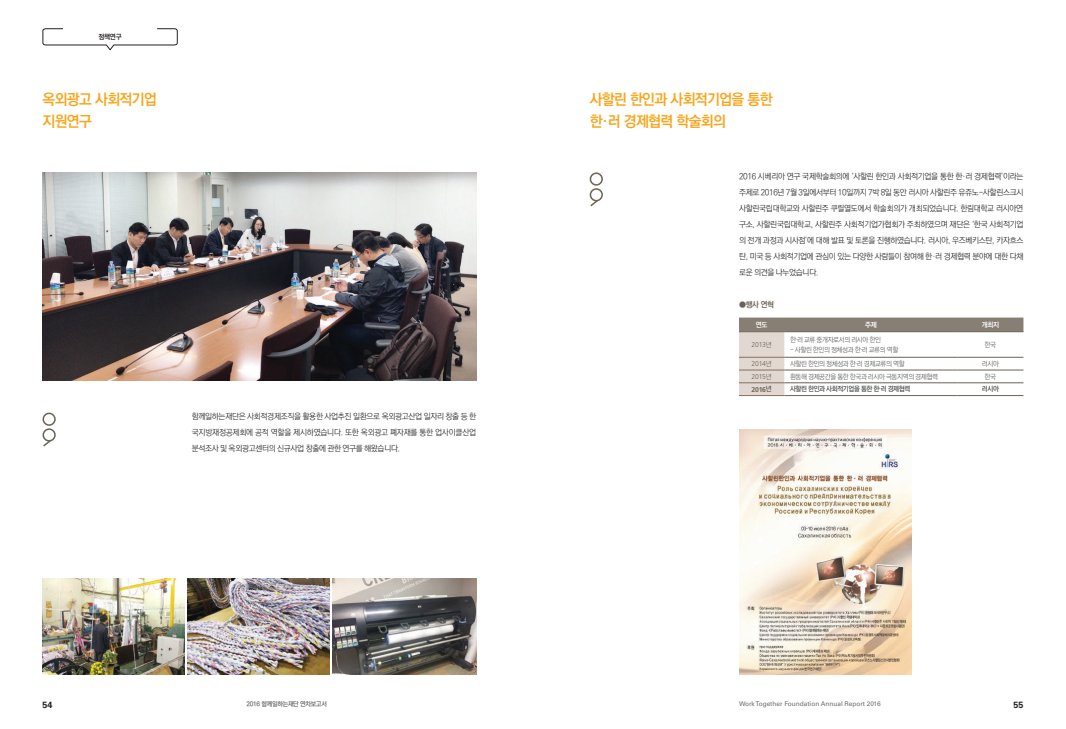
<style>
.page{position:relative;width:1066px;height:729px;background:#fff}
.page>*{position:absolute;margin:0;border:0;box-sizing:border-box;transform-origin:0 0}
.t1{font:700 15px/22px "Ko Pub Dotum";letter-spacing:-.04em;color:#f9a51b}
.t2{font:700 9px "Univers LT Std";color:#231f20}
.t3{font:300 8.3px/16px "Ko Pub Dotum";letter-spacing:-.04em;color:#231f20;text-align:justify}
.t4{font:700 8px "Ko Pub Dotum";color:#6c6256}
.t5{font:300 7px "Ko Pub Dotum";letter-spacing:-.05em;color:#57585a}
.t6{font:700 7px "Ko Pub Dotum";letter-spacing:-.05em;color:#57585a}
.t7{font:300 7px "Frutiger";letter-spacing:-.04em;color:#6c6256}
.t8{font:700 7px "Ko Pub Dotum";letter-spacing:-.04em;color:#fff}
.t9{font:700 7px "Frutiger";color:#6c6256}
.t10{font:700 7px "Ko Pub Dotum";color:#231f20}
.t11{font:6.5px "Univers LT Std";color:#6c6d70}
.t12{font:700 6.5px "Ko Pub Dotum";letter-spacing:-.04em;color:#6c6d70}
.s1{font-family:"Ko Pub Dotum"}
</style>
<div class="page">
<svg style="left:42px;top:28px;width:136px;height:23px"></svg>
<div style="left:43px;top:428px;width:13px;height:13px;border:2px solid #6c6256;border-radius:50%"></div>
<svg style="left:43px;top:438px;width:9px;height:9px"></svg>
<div style="left:43px;top:412px;width:13px;height:14px;border:2px solid #6c6256;border-radius:50%"></div>
<div style="left:590px;top:188px;width:13px;height:13px;border:2px solid #6c6256;border-radius:50%"></div>
<svg style="left:590px;top:198px;width:9px;height:9px"></svg>
<div style="left:590px;top:172px;width:13px;height:14px;border:2px solid #6c6256;border-radius:50%"></div>
<img style="left:739px;top:429px;width:172px;height:245px">
<img style="left:43px;top:172px;width:433px;height:208px">
<img style="left:187px;top:578px;width:142px;height:96px">
<img style="left:43px;top:578px;width:141px;height:96px">
<img style="left:332px;top:578px;width:144px;height:96px">
<svg style="left:739px;top:317px;width:284px;height:78px"></svg>
<hr style="left:739px;top:331px;width:45px;height:1px;background:#6c6256">
<hr style="left:784px;top:331px;width:173px;height:1px;background:#6c6256">
<hr style="left:957px;top:331px;width:66px;height:1px;background:#6c6256">
<hr style="left:784px;top:357px;width:173px;height:1px;background:#6c6256">
<hr style="left:957px;top:357px;width:66px;height:1px;background:#6c6256">
<hr style="left:784px;top:370px;width:173px;height:1px;background:#6c6256">
<hr style="left:957px;top:370px;width:66px;height:1px;background:#6c6256">
<hr style="left:784px;top:382px;width:173px;height:1px;background:#6c6256">
<hr style="left:957px;top:382px;width:66px;height:1px;background:#6c6256">
<hr style="left:739px;top:395px;width:45px;height:1px;background:#867060">
<hr style="left:784px;top:395px;width:173px;height:1px;background:#6c6256">
<hr style="left:957px;top:395px;width:66px;height:1px;background:#6c6256">
<hr style="left:739px;top:357px;width:45px;height:1px;background:#867060">
<hr style="left:739px;top:370px;width:45px;height:1px;background:#867060">
<hr style="left:739px;top:382px;width:45px;height:1px;background:#867060">
<p class="t10" style="left:99px;top:33px;width:25px">정책연구</p>
<h1 class="t1" style="left:43px;top:89px;width:116px">옥외광고 사회적기업 지원연구</h1>
<h1 class="t1" style="left:590px;top:89px;width:184px">사할린 한인과 사회적기업을 통한 한·러 경제협력 학술회의</h1>
<p class="t3" style="left:739px;top:169px;width:286px">2016 시베리아 연구 국제학술회의에 ‘사할린 한인과 사회적기업을 통한 한·러 경제협력’이라는 주제로 2016년 7월 3일에서부터 10일까지 7박 8일 동안 러시아 사할린주 유쥬노-사할린스크시 사할린국립대학교와 사할린주 쿠릴열도에서 학술회의가 개최되었습니다. 한림대학교 러시아연 구소, 사할린국립대학교, 사할린주 사회적기업가협회가 주최하였으며 재단은 ‘한국 사회적기업 의 전개 과정과 시사점’에 대해 발표 및 토론을 진행하였습니다. 러시아, 우즈베키스탄, 카자흐스 탄, 미국 등 사회적기업에 관심이 있는 다양한 사람들이 참여해 한·러 경제협력 분야에 대한 다채 로운 의견을 나누었습니다.</p>
<p class="t4" style="left:739px;top:300px;width:37px">●행사 연혁</p>
<p class="t8" style="left:756px;top:321px;width:13px">연도</p>
<p class="t8" style="left:865px;top:321px;width:13px">주제</p>
<p class="t8" style="left:982px;top:321px;width:19px">개최지</p>
<p class="t7" style="left:752px;top:340px;width:22px">2013<span class="s1">년</span></p>
<p class="t5" style="left:790px;top:336px;width:92px">한·러 교류 중개자로서의 러시아 한인</p>
<p class="t5" style="left:790px;top:346px;width:110px">- 사할린 한인의 정체성과 한·러 교류의 역할</p>
<p class="t5" style="left:984px;top:341px;width:13px">한국</p>
<p class="t3" style="left:192px;top:409px;width:286px">함께일하는재단은 사회적경제조직을 활용한 사업추진 일환으로 옥외광고산업 일자리 창출 등 한 국지방재정공제회에 공적 역할을 제시하였습니다. 또한 옥외광고 폐자재를 통한 업사이클산업 분석조사 및 옥외광고센터의 신규사업 창출에 관한 연구를 해왔습니다.</p>
<p class="t7" style="left:752px;top:359px;width:22px">2014<span class="s1">년</span></p>
<p class="t5" style="left:790px;top:360px;width:116px">사할린 한인의 정체성과 한·러 경제교류의 역할</p>
<p class="t5" style="left:982px;top:360px;width:19px">러시아</p>
<p class="t7" style="left:752px;top:372px;width:22px">2015<span class="s1">년</span></p>
<p class="t5" style="left:790px;top:373px;width:149px">환동해 경제공간을 통한 한국과 러시아 극동지역의 경제협력</p>
<p class="t5" style="left:984px;top:373px;width:13px">한국</p>
<p class="t9" style="left:752px;top:385px;width:22px">2016<span class="s1">년</span></p>
<p class="t6" style="left:790px;top:385px;width:122px">사할린 한인과 사회적기업을 통한 한·러 경제협력</p>
<p class="t6" style="left:982px;top:385px;width:19px">러시아</p>
<p class="t2" style="left:43px;top:699px;width:12px">54</p>
<p class="t12" style="left:247px;top:700px;width:82px">2016 함께일하는재단 연차보고서</p>
<p class="t11" style="left:739px;top:699px;width:143px">Work Together Foundation Annual Report 2016</p>
<p class="t2" style="left:1013px;top:699px;width:12px">55</p>
</div>
